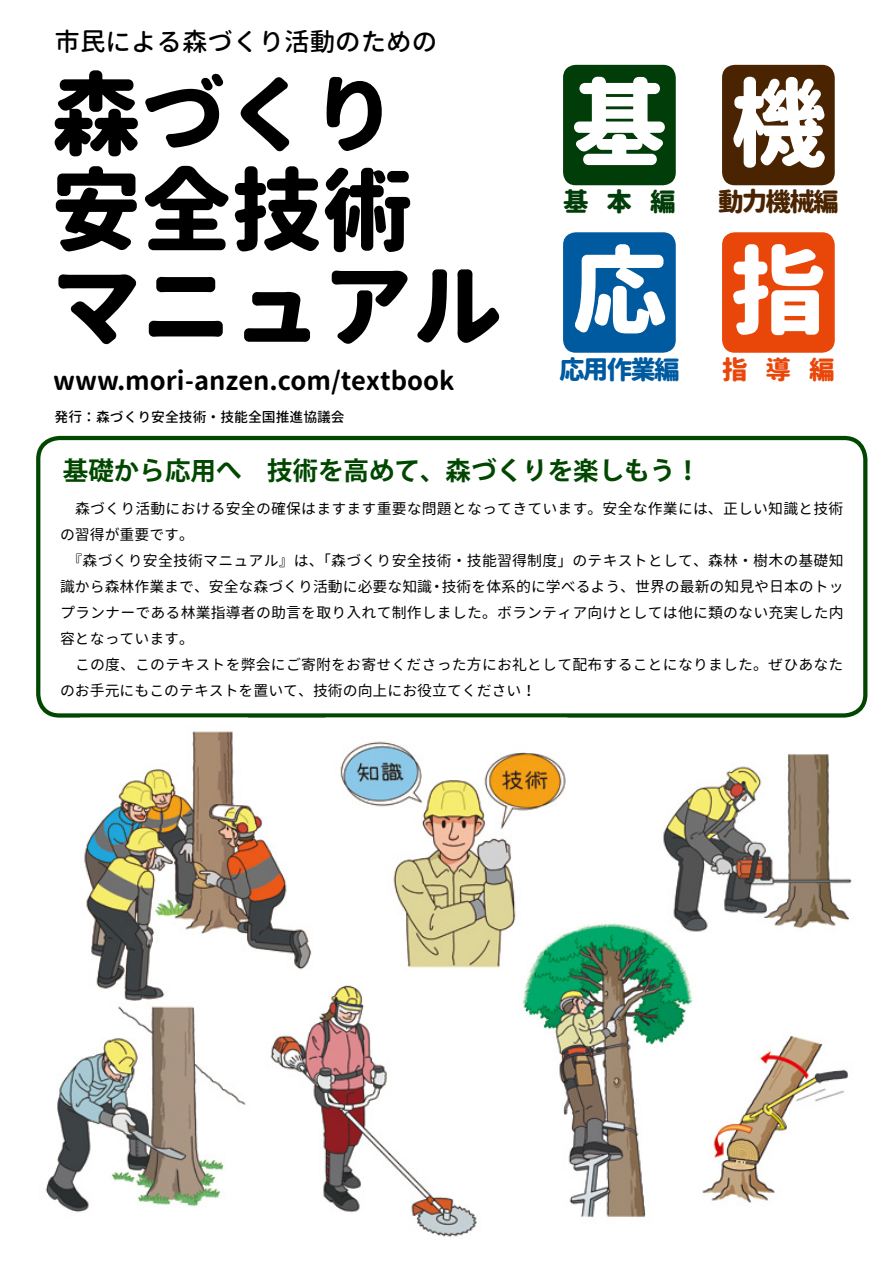
<style>
.page{position:relative;width:893px;height:1263px;background:#fff}
.page>*{position:absolute;margin:0;border:0;box-sizing:border-box;transform-origin:0 0}
.t1{font:800 95.7px "Gen Jyuu Gothic";color:#fff}
.t2{font:800 90.3px/95.7px "Gen Jyuu Gothic";color:#000}
.t3{font:800 85.05px "Gen Jyuu Gothic";color:#000}
.t4{font:700 25.5px "Gen Jyuu Gothic";color:#000}
.t5{font:700 25.5px "Koz Go Pr 6 N";color:#014700}
.t6{font:500 25.5px "Gen Jyuu Gothic";color:#000}
.t7{font:800 25.5px "Gen Jyuu Gothic";letter-spacing:-.07em;color:#4a2400}
.t8{font:800 25.5px "Gen Jyuu Gothic";letter-spacing:-.07em;color:#005aa0}
.t9{font:800 25.5px "Gen Jyuu Gothic";color:#e94709}
.t10{font:800 25.5px "Gen Jyuu Gothic";color:#003d09}
.t11{font:14.85px/26.1px "Gen Jyuu Gothic";letter-spacing:.015em;color:#000}
.t12{font:500 13.8px "Gen Jyuu Gothic";color:#000}
.s1{font-size:90.3px}
</style>
<div class="page">
<div style="left:36px;top:436px;width:831px;height:282px;border:4px solid #014700;border-radius:21px"></div>
<div style="left:722px;top:232px;width:113px;height:121px;background:#e94709;border-radius:13px"></div>
<div style="left:722px;top:65px;width:113px;height:120px;background:#4a2400;border-radius:13px"></div>
<div style="left:563px;top:232px;width:113px;height:121px;background:#005aa0;border-radius:13px"></div>
<div style="left:563px;top:65px;width:113px;height:120px;background:#003d09;border-radius:13px"></div>
<img style="left:45px;top:1006px;width:201px;height:207px">
<img style="left:270px;top:1005px;width:207px;height:232px">
<img style="left:702px;top:1036px;width:146px;height:167px">
<img style="left:84px;top:731px;width:228px;height:270px">
<img style="left:329px;top:741px;width:237px;height:264px">
<img style="left:519px;top:921px;width:174px;height:297px">
<img style="left:658px;top:754px;width:194px;height:183px">
<h3 class="t6" style="left:55px;top:23px;width:384px">市民による森づくり活動のための</h3>
<h3 class="t3" style="left:51px;top:51px;width:347px"><span class="s1">森</span>づくり</h3>
<h2 class="t2" style="left:51px;top:160px;width:453px">安全技術マニュアル</h2>
<h3 class="t4" style="left:53px;top:362px;width:403px">www.mori-anzen.com/textbook</h3>
<p class="t12" style="left:55px;top:407px;width:292px">発行：森づくり安全技術・技能全国推進協議会</p>
<h1 class="t1" style="left:572px;top:52px;width:95px">基</h1>
<h3 class="t10" style="left:563px;top:183px;width:114px">基本編</h3>
<h1 class="t1" style="left:572px;top:219px;width:95px">応</h1>
<h3 class="t8" style="left:559px;top:350px;width:122px">応用作業編</h3>
<h3 class="t5" style="left:63px;top:456px;width:639px">基礎から応用へ　技術を高めて、森づくりを楽しもう！</h3>
<h1 class="t1" style="left:731px;top:52px;width:96px">機</h1>
<h3 class="t7" style="left:718px;top:183px;width:122px">動力機械編</h3>
<h1 class="t1" style="left:731px;top:219px;width:94px">指</h1>
<h3 class="t9" style="left:722px;top:350px;width:114px">指導編</h3>
<p class="t11" style="left:60px;top:495px;width:785px">　森づくり活動における安全の確保はますます重要な問題となってきています。安全な作業には、正しい知識と技術の習得が重要です。<br>　『森づくり安全技術マニュアル』は、「森づくり安全技術・技能習得制度」のテキストとして、森林・樹木の基礎知識から森林作業まで、安全な森づくり活動に必要な知識・技術を体系的に学べるよう、世界の最新の知見や日本のトップランナーである林業指導者の助言を取り入れて制作しました。ボランティア向けとしては他に類のない充実した内容となっています。<br>　この度、このテキストを弊会にご寄附をお寄せくださった方にお礼として配布することになりました。ぜひあなたのお手元にもこのテキストを置いて、技術の向上にお役立てください！</p>
</div>
